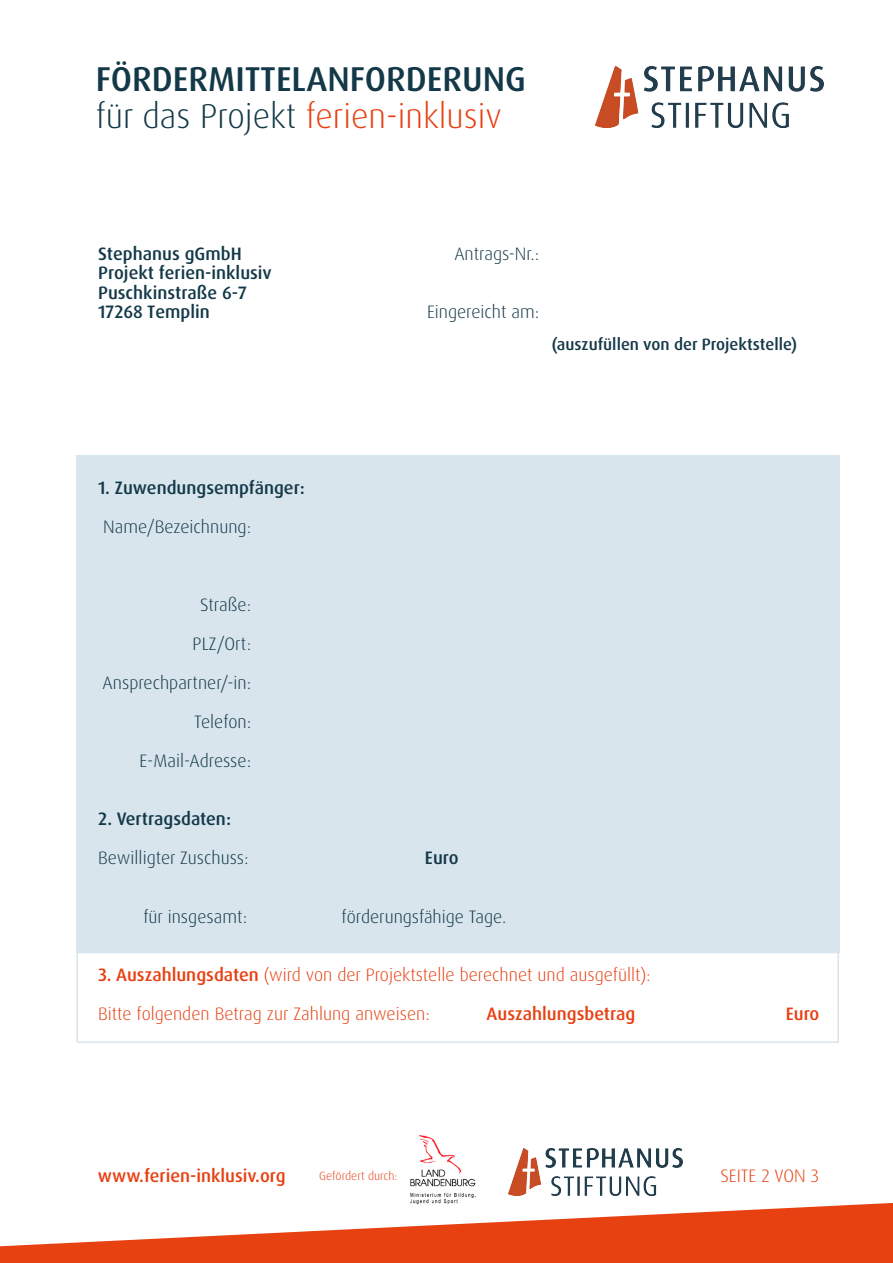
<style>
.page{position:relative;width:893px;height:1263px;background:#fff}
.page>*{position:absolute;margin:0;border:0;box-sizing:border-box;transform-origin:0 0}
.t1{font:500 34.5px/37.5px "Dax Pro";color:#133848}
.t2{font:300 18px/39px "Dax Pro";color:#133848;text-align:right}
.t3{font:300 18px "Dax Pro";color:#e74011}
.t4{font:500 18px/19.4px "Dax Pro";color:#133848}
.t5{font:500 18px "Dax Pro";color:#e74011}
.t6{font:500 16.5px "Dax Pro";color:#133848}
.t7{font:300 12px "Dax Pro";color:#e74011}
.s1{font-weight:300}
.s2{font-weight:300;color:#e74011}
.s3{font-weight:500}
</style>
<div class="page">
<svg style="left:0;top:1203px;width:893px;height:60px;fill:#e74011"></svg>
<img style="left:355px;top:1135px;width:123px;height:77px">
<div style="left:77px;top:455px;width:763px;height:497px;background:#d8e5ed"></div>
<div style="left:77px;top:952px;width:762px;height:91px;border:2px solid #d8e5ed"></div>
<img style="left:595px;top:66px;width:229px;height:62px">
<img style="left:508px;top:1149px;width:175px;height:46px">
<h1 class="t1" style="left:96px;top:60px;width:432px">FÖRDERMITTELANFORDERUNG <span class="s1">für das Projekt</span> <span class="s2">ferien-inklusiv</span></h1>
<p class="t4" style="left:98px;top:244px;width:145px">Stephanus gGmbH</p>
<p class="t2" style="left:454px;top:234px;width:86px">Antrags-Nr.:</p>
<p class="t4" style="left:98px;top:264px;width:175px">Projekt ferien-inklusiv<br>Puschkinstraße 6-7<br>17268 Templin</p>
<p class="t2" style="left:427px;top:292px;width:114px">Eingereicht am:</p>
<p class="t6" style="left:552px;top:334px;width:247px">(auszufüllen von der Projektstelle)</p>
<h2 class="t4" style="left:98px;top:478px;width:208px">1. Zuwendungsempfänger:</h2>
<p class="t2" style="left:103px;top:507px;width:149px">Name/Bezeichnung:</p>
<p class="t2" style="left:103px;top:585px;width:150px">Straße:<br>PLZ/Ort:<br>Ansprechpartner/-in:</p>
<p class="t2" style="left:194px;top:702px;width:58px">Telefon:</p>
<p class="t2" style="left:139px;top:741px;width:113px">E-Mail-Adresse:</p>
<h2 class="t4" style="left:98px;top:809px;width:134px">2. Vertragsdaten:</h2>
<p class="t2" style="left:98px;top:839px;width:152px">Bewilligter Zuschuss:</p>
<p class="t4" style="left:425px;top:848px;width:35px">Euro</p>
<p class="t2" style="left:143px;top:897px;width:105px">für insgesamt:</p>
<p class="t2" style="left:342px;top:897px;width:166px">förderungsfähige Tage.</p>
<h2 class="t3" style="left:98px;top:963px;width:554px"><span class="s3">3. Auszahlungsdaten</span> (wird von der Projektstelle berechnet und ausgefüllt):</h2>
<p class="t3" style="left:98px;top:1002px;width:333px">Bitte folgenden Betrag zur Zahlung anweisen:</p>
<p class="t5" style="left:487px;top:1002px;width:150px">Auszahlungsbetrag</p>
<p class="t5" style="left:786px;top:1002px;width:35px">Euro</p>
<p class="t5" style="left:98px;top:1164px;width:189px">www.ferien-inklusiv.org</p>
<p class="t7" style="left:319px;top:1168px;width:80px">Gefördert durch:</p>
<p class="t3" style="left:720px;top:1164px;width:100px">SEITE 2 VON 3</p>
</div>
